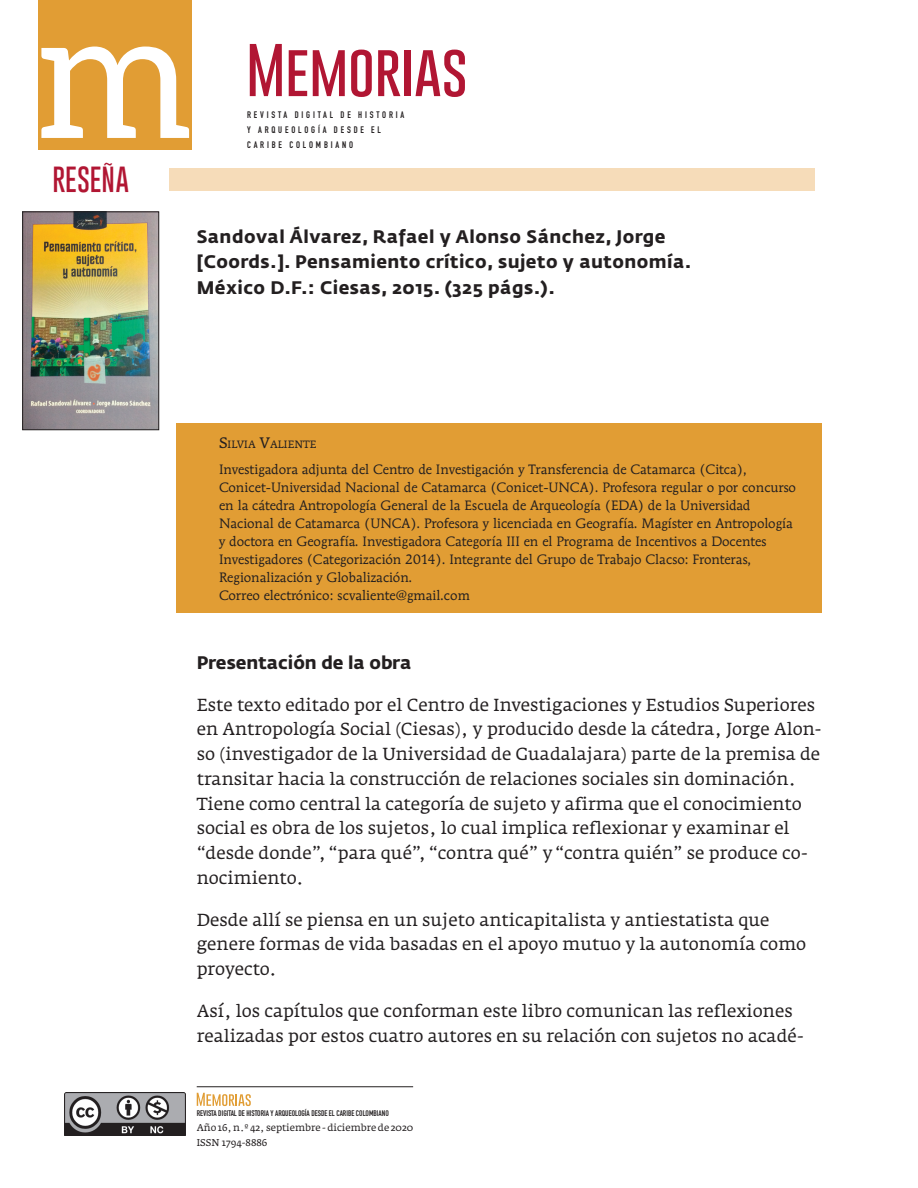
<style>
.page{position:relative;width:918px;height:1188px;background:#fff}
.page>*{position:absolute;margin:0;border:0;box-sizing:border-box;transform-origin:0 0}
.t1{font:100 26.4px "Gobold";color:#b11633}
.t2{font:700 18px/25.5px "Fedra Sans Std";letter-spacing:.025em;color:#231f20}
.t3{font:700 18px "Fedra Sans Std";color:#231f20}
.t4{font:17.25px/24.8px "Fedra Serif A";color:#231f20}
.t5{font:13.5px/18px "Mendoza Roman Std";color:#231f20}
.t6{font:10.5px "Fedra Serif A";color:#231f20}
.t7{font:9.75px/15px "Fedra Serif A";color:#231f20}
.t8{font:9.3px/15px "DIN Engschrift Std";letter-spacing:.3em;color:#231f20}
.t9{font:8.1px "DIN Engschrift Std";color:#231f20}
.s1{font-size:15px}
</style>
<div class="page">
<div style="left:169px;top:169px;width:646px;height:22px;background:#f6dcb9"></div>
<svg style="left:250px;top:44px;width:32px;height:52px"></svg>
<svg style="left:289px;top:50px;width:18px;height:46px"></svg>
<svg style="left:313px;top:50px;width:32px;height:46px"></svg>
<svg style="left:351px;top:50px;width:21px;height:47px"></svg>
<svg style="left:378px;top:50px;width:22px;height:46px"></svg>
<div style="left:405px;top:50px;width:6px;height:46px;background:#b11633"></div>
<svg style="left:416px;top:50px;width:49px;height:47px"></svg>
<img style="left:24px;top:214px;width:133px;height:214px">
<div style="left:22px;top:212px;width:137px;height:218px;border:1px solid #231f20"></div>
<div style="left:39px;top:0;width:153px;height:149px;background:#e19d34"></div>
<svg style="left:41px;top:47px;width:148px;height:91px"></svg>
<div style="left:177px;top:423px;width:645px;height:190px;background:#e19d34"></div>
<img style="left:64px;top:1093px;width:122px;height:42px">
<hr style="left:197px;top:1087px;width:216px;height:1px;background:#231f20">
<svg style="left:197px;top:1093px;width:54px;height:13px"></svg>
<h1 class="t1" style="left:52px;top:162px;width:78px">RESEÑA</h1>
<p class="t8" style="left:247px;top:107px;width:159px">REVISTA DIGITAL DE HISTORIA<br>Y ARQUEOLOGÍA DESDE EL<br>CARIBE COLOMBIANO</p>
<p class="t2" style="left:197px;top:224px;width:496px">Sandoval Álvarez, Rafael y Alonso Sánchez, Jorge [Coords.]. Pensamiento crítico, sujeto y autonomía.<br>México D.F.: Ciesas, 2015. (325 págs.).</p>
<p class="t6" style="left:219px;top:438px;width:99px"><span class="s1">S</span>ILVIA <span class="s1">V</span>ALIENTE</p>
<p class="t5" style="left:219px;top:460px;width:578px">Investigadora adjunta del Centro de Investigación y Transferencia de Catamarca (Citca), Conicet-Universidad Nacional de Catamarca (Conicet-UNCA). Profesora regular o por concurso en la cátedra Antropología General de la Escuela de Arqueología (EDA) de la Universidad Nacional de Catamarca (UNCA). Profesora y licenciada en Geografía. Magíster en Antropología y doctora en Geografía. Investigadora Categoría III en el Programa de Incentivos a Docentes Investigadores (Categorización 2014). Integrante del Grupo de Trabajo Clacso: Fronteras, Regionalización y Globalización.<br>Correo electrónico: scvaliente@gmail.com</p>
<p class="t3" style="left:197px;top:651px;width:216px">Presentación de la obra</p>
<p class="t4" style="left:197px;top:692px;width:626px">Este texto editado por el Centro de Investigaciones y Estudios Superiores en Antropología Social (Ciesas), y producido desde la cátedra, Jorge Alon&shy;so (investigador de la Universidad de Guadalajara) parte de la premisa de transitar hacia la construcción de relaciones sociales sin dominación.<br>Tiene como central la categoría de sujeto y afirma que el conocimiento social es obra de los sujetos, lo cual implica reflexionar y examinar el “desde donde”, “para qué”, “contra qué” y “contra quién” se produce co&shy;nocimiento.</p>
<p class="t4" style="left:197px;top:907px;width:611px">Desde allí se piensa en un sujeto anticapitalista y antiestatista que genere formas de vida basadas en el apoyo mutuo y la autonomía como proyecto.</p>
<p class="t4" style="left:197px;top:999px;width:609px">Así, los capítulos que conforman este libro comunican las reflexiones realizadas por estos cuatro autores en su relación con sujetos no acadé-</p>
<p class="t9" style="left:197px;top:1108px;width:194px">REVISTA DIGITAL DE HISTORIA Y ARQUEOLOGÍA DESDE EL CARIBE COLOMBIANO</p>
<p class="t7" style="left:197px;top:1120px;width:218px">Año 16, n.º 42, septiembre - diciembre de 2020<br>ISSN 1794-8886</p>
</div>
